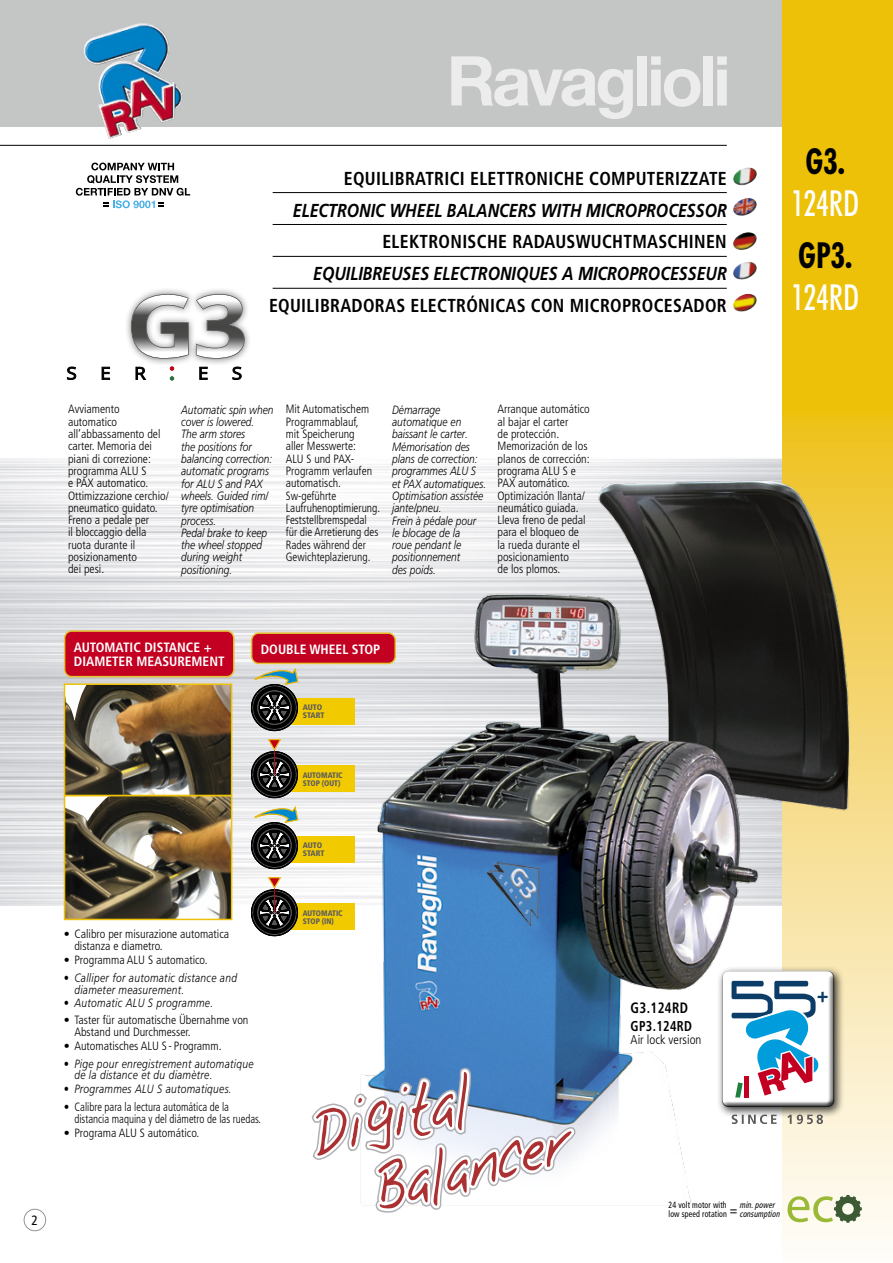
<style>
.page{position:relative;width:893px;height:1263px;background:#fff}
.page>*{position:absolute;margin:0;border:0;box-sizing:border-box;transform-origin:0 0}
.t1{font:500 condensed 36px "Futura BT";color:#fff;scale:.9 1}
.t2{font:700 condensed 36px "Futura BT";color:#000;scale:.9 1}
.t3{font:700 condensed 18.75px "Frutiger";letter-spacing:.015em;color:#000;scale:.95 1}
.t4{font:italic 700 18.75px "Frutiger";color:#000;scale:.85 1}
.t5{font:700 condensed 15px "Frutiger";letter-spacing:.025em;color:#000;scale:.88 1}
.t6{font:condensed 14.4px "Frutiger";color:#000;scale:.88 1}
.t7{font:700 condensed 14.25px "Frutiger";letter-spacing:.025em;color:#000;scale:.88 1}
.t8{font:700 condensed 13.5px "Frutiger";color:#fff}
.t9{font:condensed 13.5px "Frutiger";color:#000}
.t10{font:300 condensed 12.75px "Frutiger";color:#000}
.t11{font:300 condensed 12px/12.3px "Frutiger";color:#000}
.t12{font:italic 300 12px/12.3px "Frutiger";color:#000;scale:.85 1}
.t13{font:italic 300 12px/11.7px "Frutiger";letter-spacing:.03em;color:#000;scale:.85 1}
.t14{font:300 condensed 12px/11.7px "Frutiger";color:#000;scale:.9 1}
.t15{font:300 condensed 12px/12.3px "Frutiger";color:#000;scale:.95 1}
.t16{font:condensed 9px "Frutiger";letter-spacing:.015em;color:#000;scale:.88 1}
.t17{font:italic condensed 9px/9px "Frutiger";color:#000;scale:.88 1}
.t18{font:900 condensed 7.95px "Frutiger";color:#5d5b61;scale:.95 1}
.t19{font:900 condensed 7.95px "Frutiger";color:#5d5b61}
.s1{font-style:italic;font-stretch:normal}
</style>
<div class="page">
<img style="left:0;top:458px;width:351px;height:448px">
<div style="left:0;top:0;width:893px;height:126px;background:#c4c5c5"></div>
<hr style="left:0;top:145px;width:727px;height:1px;background:#000">
<div style="left:782px;top:0;width:111px;height:1236px;background:#eec109"></div>
<img style="left:84px;top:23px;width:100px;height:116px">
<svg style="left:451px;top:56px;width:182px;height:63px"></svg>
<div style="left:637px;top:56px;width:10px;height:49px;background:#ececed"></div>
<div style="left:703px;top:56px;width:10px;height:49px;background:#ececed"></div>
<svg style="left:717px;top:56px;width:10px;height:49px"></svg>
<svg style="left:651px;top:56px;width:49px;height:51px"></svg>
<hr style="left:273px;top:192px;width:454px;height:1px;background:#000">
<hr style="left:273px;top:256px;width:454px;height:1px;background:#000">
<hr style="left:273px;top:224px;width:454px;height:1px;background:#000">
<hr style="left:273px;top:288px;width:454px;height:1px;background:#000">
<img style="left:733px;top:198px;width:24px;height:18px">
<img style="left:733px;top:232px;width:24px;height:18px">
<img style="left:733px;top:168px;width:24px;height:18px">
<img style="left:733px;top:262px;width:24px;height:18px">
<img style="left:733px;top:294px;width:24px;height:18px">
<div style="left:65px;top:631px;width:169px;height:46px;background:#c30021;border-radius:7px"></div>
<div style="left:64px;top:630px;width:171px;height:47px;border:2px solid #e5c12e;border-radius:7px"></div>
<img style="left:67px;top:686px;width:162px;height:107px">
<div style="left:64px;top:683px;width:168px;height:113px;border:2px solid #eec109"></div>
<img style="left:67px;top:798px;width:162px;height:119px">
<div style="left:64px;top:795px;width:168px;height:125px;border:2px solid #eec109"></div>
<div style="left:252px;top:633px;width:143px;height:30px;background:#c30021;border-radius:7px"></div>
<div style="left:251px;top:632px;width:145px;height:32px;border:2px solid #e5c12e;border-radius:7px"></div>
<div style="left:278px;top:698px;width:76px;height:27px;background:#f1ca00"></div>
<svg style="left:251px;top:667px;width:48px;height:64px;background:#686d66"></svg>
<div style="left:278px;top:765px;width:76px;height:27px;background:#f1ca00"></div>
<svg style="left:251px;top:738px;width:47px;height:60px;background:#6f6965"></svg>
<div style="left:284px;top:836px;width:70px;height:27px;background:#f1ca00"></div>
<svg style="left:251px;top:805px;width:48px;height:64px"></svg>
<div style="left:278px;top:903px;width:76px;height:27px;background:#f1ca00"></div>
<svg style="left:251px;top:876px;width:47px;height:60px"></svg>
<div style="left:24px;top:1209px;width:22px;height:22px;border:1px solid #91969a;border-radius:50%"></div>
<svg style="left:76px;top:163px;width:114px;height:45px"></svg>
<img style="left:351px;top:392px;width:542px;height:814px">
<svg style="left:311px;top:1003px;width:279px;height:210px"></svg>
<svg style="left:199px;top:367px;width:42px;height:13px"></svg>
<svg style="left:67px;top:367px;width:79px;height:13px"></svg>
<svg style="left:170px;top:366px;width:4px;height:15px"></svg>
<div style="left:124px;top:287px;width:127px;height:79px;background:#565656;opacity:.75"></div>
<div style="left:129px;top:292px;width:117px;height:65px;background:#fff;opacity:.75"></div>
<div style="left:131px;top:295px;width:115px;height:65px;background:#000;opacity:.75"></div>
<svg style="left:787px;top:1195px;width:75px;height:28px"></svg>
<p class="t3" style="left:344px;top:168px;width:405px">EQUILIBRATRICI ELETTRONICHE COMPUTERIZZATE</p>
<p class="t4" style="left:293px;top:199px;width:512px">ELECTRONIC WHEEL BALANCERS WITH MICROPROCESSOR</p>
<p class="t3" style="left:382px;top:231px;width:364px">ELEKTRONISCHE RADAUSWUCHTMASCHINEN</p>
<p class="t4" style="left:313px;top:263px;width:488px">EQUILIBREUSES ELECTRONIQUES A MICROPROCESSEUR</p>
<p class="t3" style="left:269px;top:294px;width:483px">EQUILIBRADORAS ELECTRÓNICAS CON MICROPROCESADOR</p>
<p class="t2" style="left:806px;top:139px;width:45px">G3.</p>
<p class="t1" style="left:791px;top:181px;width:77px">124RD</p>
<p class="t2" style="left:798px;top:234px;width:62px">GP3.</p>
<p class="t1" style="left:791px;top:275px;width:77px">124RD</p>
<p class="t11" style="left:68px;top:403px;width:102px">Avviamento automatico all’abbassamento del carter. Memoria dei piani di correzione: programma ALU S<br>e PAX automatico.<br>Ottimizzazione cerchio/ pneumatico guidato.</p>
<p class="t11" style="left:68px;top:514px;width:83px">Freno a pedale per il bloccaggio della ruota durante il posizionamento</p>
<p class="t11" style="left:68px;top:563px;width:38px">dei pesi.</p>
<p class="t12" style="left:181px;top:403px;width:110px">Automatic spin when cover is lowered.<br>The arm stores<br>the positions for balancing correction: automatic programs for ALU S and PAX wheels. Guided rim/ tyre optimisation process.</p>
<p class="t12" style="left:181px;top:526px;width:103px">Pedal brake to keep the wheel stopped during weight positioning.</p>
<p class="t11" style="left:286px;top:403px;width:96px">Mit Automatischem<br>Programmablauf,<br>mit Speicherung<br>aller Messwerte:<br>ALU S und PAX-<br>Programm verlaufen automatisch.<br>Sw-geführte<br>Laufruhenoptimierung.</p>
<p class="t15" style="left:286px;top:514px;width:99px">Feststellbremspedal für die Arretierung des<br>Rades während der<br>Gewichteplazierung.</p>
<p class="t12" style="left:392px;top:403px;width:112px">Démarrage automatique en baissant le carter.<br>Mémorisation des plans de correction: programmes ALU S et PAX automatiques.<br>Optimisation assistée jante/pneu.</p>
<p class="t12" style="left:392px;top:514px;width:100px">Frein à pédale pour le blocage de la roue pendant le positionnement</p>
<p class="t12" style="left:392px;top:563px;width:53px">des poids.</p>
<p class="t11" style="left:497px;top:403px;width:94px">Arranque automático al bajar el carter<br>de protección.<br>Memorización de los planos de corrección: programa ALU S e<br>PAX automático.</p>
<p class="t11" style="left:497px;top:489px;width:89px">Optimización llanta/ neumático guiada.</p>
<p class="t11" style="left:497px;top:514px;width:90px">Lleva freno de pedal para el bloqueo de la rueda durante el posicionamiento</p>
<p class="t11" style="left:497px;top:563px;width:64px">de los plomos.</p>
<p class="t8" style="left:74px;top:639px;width:139px">AUTOMATIC DISTANCE +</p>
<p class="t8" style="left:74px;top:653px;width:152px">DIAMETER MEASUREMENT</p>
<p class="t8" style="left:261px;top:641px;width:121px">DOUBLE WHEEL STOP</p>
<p class="t19" style="left:303px;top:702px;width:21px">AUTO</p>
<p class="t19" style="left:303px;top:710px;width:23px">START</p>
<p class="t18" style="left:303px;top:770px;width:44px">AUTOMATIC</p>
<p class="t18" style="left:303px;top:778px;width:41px">STOP (OUT)</p>
<p class="t19" style="left:303px;top:840px;width:21px">AUTO</p>
<p class="t19" style="left:303px;top:848px;width:23px">START</p>
<p class="t18" style="left:303px;top:908px;width:44px">AUTOMATIC</p>
<p class="t18" style="left:303px;top:916px;width:34px">STOP (IN)</p>
<p class="t11" style="left:74px;top:928px;width:156px;line-height:11.7px;text-indent:-11px">• Calibro per misurazione automatica distanza e diametro.</p>
<p class="t11" style="left:64px;top:954px;width:145px">• Programma ALU S automatico.</p>
<p class="t13" style="left:74px;top:972px;width:193px;text-indent:-11px">• Calliper for automatic distance and diameter measurement.</p>
<p class="t13" style="left:64px;top:997px;width:177px">• Automatic ALU S programme.</p>
<p class="t11" style="left:74px;top:1014px;width:176px;line-height:11.7px;text-indent:-11px">• Taster für automatische Übernahme von<br>Abstand und Durchmesser.</p>
<p class="t11" style="left:64px;top:1039px;width:159px">• Automatisches ALU S - Programm.</p>
<p class="t13" style="left:74px;top:1058px;width:212px;text-indent:-11px">• Pige pour enregistrement automatique de la distance et du diamètre.</p>
<p class="t13" style="left:64px;top:1083px;width:199px">• Programmes ALU S automatiques.</p>
<p class="t14" style="left:74px;top:1101px;width:209px;text-indent:-11px"><span class="s1">•</span> Calibre para la lectura automática de la distancia maquina y del diámetro de las ruedas.</p>
<p class="t11" style="left:64px;top:1127px;width:137px">• Programa ALU S automático.</p>
<p class="t9" style="left:32px;top:1212px;width:8px">2</p>
<p class="t5" style="left:631px;top:999px;width:67px">G3.124RD</p>
<p class="t7" style="left:631px;top:1017px;width:71px">GP3.124RD</p>
<p class="t10" style="left:631px;top:1032px;width:72px">Air lock version</p>
<p class="t16" style="left:668px;top:1200px;width:68px">24 volt motor with</p>
<p class="t16" style="left:668px;top:1209px;width:68px">low speed rotation</p>
<p class="t6" style="left:730px;top:1201px;width:10px">=</p>
<p class="t17" style="left:739px;top:1200px;width:50px">min.power consumption</p>
</div>
